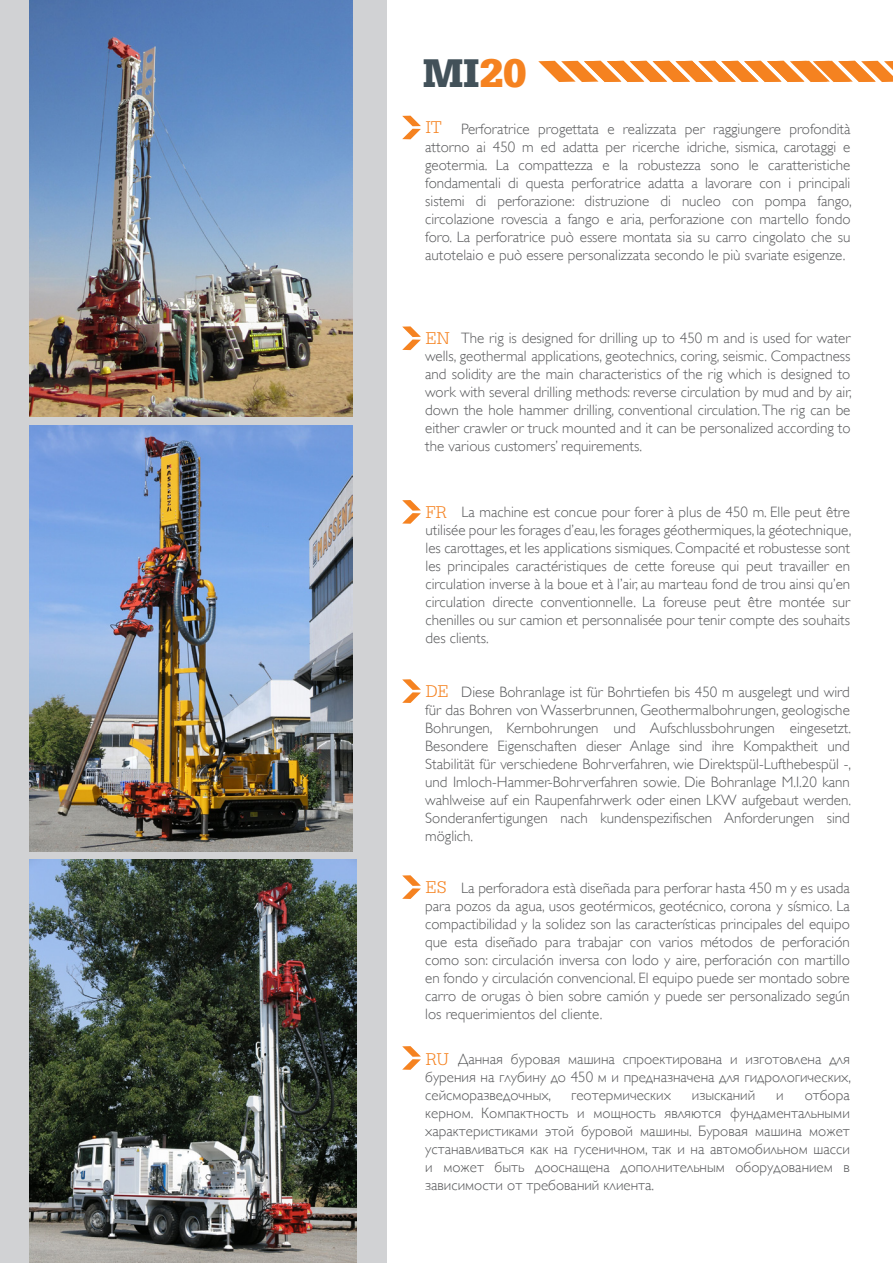
<style>
.page{position:relative;width:893px;height:1263px;background:#fff}
.page>*{position:absolute;margin:0;border:0;box-sizing:border-box;transform-origin:0 0}
.t1{font:900 42.3px "Serifa";color:#425159}
.t2{font:300 18px "Serifa";color:#f58220}
.Normale{font:300 15px/18px "Gill Sans";color:#57585a;text-align:justify}
.s1{color:#f58220}
</style>
<div class="page">
<div style="left:0;top:0;width:386px;height:1263px;background:#d1d2d4"></div>
<svg style="left:402px;top:116px;width:19px;height:23px"></svg>
<svg style="left:402px;top:326px;width:19px;height:24px"></svg>
<svg style="left:402px;top:500px;width:19px;height:24px"></svg>
<svg style="left:402px;top:1046px;width:19px;height:24px"></svg>
<svg style="left:538px;top:61px;width:355px;height:21px"></svg>
<svg style="left:402px;top:875px;width:19px;height:24px"></svg>
<svg style="left:402px;top:679px;width:19px;height:24px"></svg>
<img style="left:30px;top:859px;width:326px;height:404px">
<img style="left:30px;top:0;width:323px;height:417px">
<img style="left:30px;top:425px;width:323px;height:426px">
<p class="t1" style="left:423px;top:48px;width:105px">MI<span class="s1">20</span></p>
<p class="t2" style="left:426px;top:117px;width:18px">IT</p>
<p class="Normale" style="left:425px;top:120px;width:428px;text-indent:36px">Perforatrice progettata e realizzata per raggiungere profondità attorno ai 450 m ed adatta per ricerche idriche, sismica, carotaggi e geotermia. La compattezza e la robustezza sono le caratteristiche fondamentali di questa perforatrice adatta a lavorare con i principali sistemi di perforazione: distruzione di nucleo con pompa fango, circolazione rovescia a fango e aria, perforazione con martello fondo foro. La perforatrice può essere montata sia su carro cingolato che su autotelaio e può essere personalizzata secondo le più svariate esigenze.</p>
<p class="t2" style="left:426px;top:328px;width:25px">EN</p>
<p class="Normale" style="left:425px;top:329px;width:428px;text-indent:36px">The rig is designed for drilling up to 450 m and is used for water wells, geothermal applications, geotechnics, coring, seismic. Compactness and solidity are the main characteristics of the rig which is designed to work with several drilling methods: reverse circulation by mud and by air, down the hole hammer drilling, conventional circulation. The rig can be either crawler or truck mounted and it can be personalized according to the various customers’ requirements.</p>
<p class="t2" style="left:426px;top:502px;width:23px">FR</p>
<p class="Normale" style="left:426px;top:503px;width:427px;text-indent:36px">La machine est concue pour forer à plus de 450 m. Elle peut être utilisée pour les forages d’eau, les forages géothermiques, la géotechnique, les carottages, et les applications sismiques. Compacité et robustesse sont les principales caractéristiques de cette foreuse qui peut travailler en circulation inverse à la boue et à l’air, au marteau fond de trou ainsi qu’en circulation directe conventionnelle. La foreuse peut être montée sur chenilles ou sur camion et personnalisée pour tenir compte des souhaits des clients.</p>
<p class="t2" style="left:426px;top:681px;width:25px">DE</p>
<p class="Normale" style="left:425px;top:683px;width:427px;text-indent:36px">Diese Bohranlage ist für Bohrtiefen bis 450 m ausgelegt und wird für das Bohren von Wasserbrunnen, Geothermalbohrungen, geologische Bohrungen, Kernbohrungen und Aufschlussbohrungen eingesetzt.<br>Besondere Eigenschaften dieser Anlage sind ihre Kompaktheit und Stabilität für verschiedene Bohrverfahren, wie Direktspül-Lufthebespül -, und Imloch-Hammer-Bohrverfahren sowie. Die Bohranlage M.I.20 kann wahlweise auf ein Raupenfahrwerk oder einen LKW aufgebaut werden.<br>Sonderanfertigungen nach kundenspezifischen Anforderungen sind möglich.</p>
<p class="t2" style="left:426px;top:877px;width:23px">ES</p>
<p class="Normale" style="left:425px;top:879px;width:426px;text-indent:36px">La perforadora està diseñada para perforar hasta 450 m y es usada para pozos da agua, usos geotérmicos, geotécnico, corona y sísmico. La compactibilidad y la solidez son las características principales del equipo que esta diseñado para trabajar con varios métodos de perforación como son: circulación inversa con lodo y aire, perforación con martillo en fondo y circulación convencional. El equipo puede ser montado sobre carro de orugas ò bien sobre camión y puede ser personalizado según los requerimientos del cliente.</p>
<p class="Normale" style="left:425px;top:1050px;width:427px;text-indent:33px">Данная буровая машина спроектирована и изготовлена для бурения на глубину до 450 м и предназначена для гидрологических, сейсморазведочных,</p>
<p class="t2" style="left:426px;top:1049px;width:24px">RU</p>
<p class="Normale" style="left:425px;top:1086px;width:426px;text-indent:379px">отбора керном. Компактность и мощность являются фундаментальными характеристиками этой буровой машины. Буровая машина может устанавливаться как на гусеничном, так и на автомобильном шасси и может быть дооснащена дополнительным оборудованием в зависимости от требований клиента.</p>
<p class="Normale" style="left:571px;top:1086px;width:101px">геотермических</p>
<p class="Normale" style="left:692px;top:1086px;width:65px">изысканий</p>
<p class="Normale" style="left:776px;top:1086px;width:9px">и</p>
</div>
